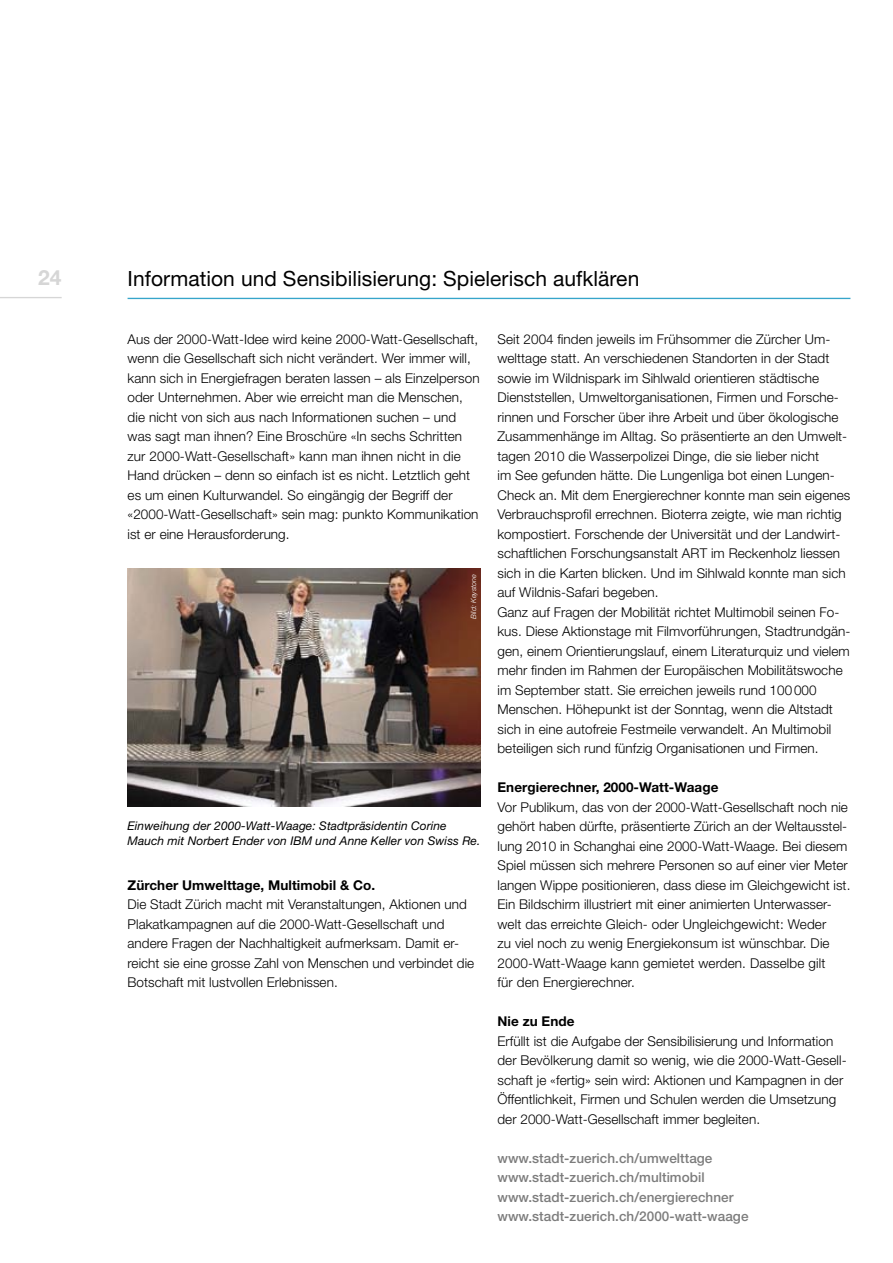
<style>
.page{position:relative;width:893px;height:1263px;background:#fff}
.page>*{position:absolute;margin:0;border:0;box-sizing:border-box;transform-origin:0 0}
.t1{font:21px "Helvetica Neue";letter-spacing:.005em;color:#000}
.t2{font:700 21px "Helvetica Neue";color:#d6d6d6}
.t3{font:300 13.5px/19.5px "Helvetica Neue";letter-spacing:.005em;color:#000}
.t4{font:500 13.5px/19.5px "Helvetica Neue";letter-spacing:.005em;color:#7c7c7c}
.t5{font:700 13.5px "Helvetica Neue";letter-spacing:.005em;color:#000}
.t6{font:italic 12px/14.7px "Helvetica Neue";letter-spacing:.005em;color:#000}
.t7{font:italic 300 7.2px "Helvetica Neue";color:#fff}
</style>
<div class="page">
<hr style="left:0;top:297px;width:62px;height:1px;background:#d6d6d6">
<hr style="left:128px;top:298px;width:722px;height:1px;background:#36a5ca">
<img style="left:128px;top:569px;width:352px;height:237px">
<h1 class="t2" style="left:38px;top:265px;width:25px">24</h1>
<h1 class="t1" style="left:128px;top:266px;width:513px">Information und Sensibilisierung: Spielerisch aufklären</h1>
<p class="t3" style="left:128px;top:329px;width:354px">Aus der 2000-Watt-Idee wird keine 2000-Watt-Gesellschaft, wenn die Gesellschaft sich nicht verändert. Wer immer will, kann sich in Energiefragen beraten lassen – als Einzelperson oder Unternehmen. Aber wie erreicht man die Menschen, die nicht von sich aus nach Informationen suchen – und was sagt man ihnen? Eine Broschüre «In sechs Schritten zur 2000-Watt-Gesellschaft» kann man ihnen nicht in die Hand drücken – denn so einfach ist es nicht. Letztlich geht es um einen Kulturwandel. So eingängig der Begriff der «2000-Watt-Gesellschaft» sein mag: punkto Kommunikation ist er eine Herausforderung.</p>
<p class="t7" style="left:469px;top:619px;width:46px;rotate:-90deg">Bild: Keystone</p>
<p class="t6" style="left:128px;top:818px;width:354px">Einweihung der 2000-Watt-Waage: Stadtpräsidentin Corine<br>Mauch mit Norbert Ender von IBM und Anne Keller von Swiss Re.</p>
<p class="t5" style="left:128px;top:876px;width:249px">Zürcher Umwelttage, Multimobil &amp; Co.</p>
<p class="t3" style="left:128px;top:894px;width:348px">Die Stadt Zürich macht mit Veranstaltungen, Aktionen und Plakatkampagnen auf die 2000-Watt-Gesellschaft und andere Fragen der Nachhaltigkeit aufmerksam. Damit er&shy;reicht sie eine grosse Zahl von Menschen und verbindet die Botschaft mit lustvollen Erlebnissen.</p>
<p class="t3" style="left:497px;top:329px;width:354px">Seit 2004 finden jeweils im Frühsommer die Zürcher Um&shy;welttage statt. An verschiedenen Standorten in der Stadt sowie im Wildnispark im Sihlwald orientieren städtische Dienststellen, Umweltorganisationen, Firmen und Forsche&shy;rinnen und Forscher über ihre Arbeit und über ökologische Zusammenhänge im Alltag. So präsentierte an den Umwelt&shy;tagen 2010 die Wasserpolizei Dinge, die sie lieber nicht<br>im See gefunden hätte. Die Lungenliga bot einen Lungen-Check an. Mit dem Energierechner konnte man sein eigenes Verbrauchsprofil errechnen. Bioterra zeigte, wie man richtig kompostiert. Forschende der Universität und der Landwirt&shy;schaftlichen Forschungsanstalt ART im Reckenholz liessen sich in die Karten blicken. Und im Sihlwald konnte man sich auf Wildnis-Safari begeben.<br>Ganz auf Fragen der Mobilität richtet Multimobil seinen Fo&shy;kus. Diese Aktionstage mit Filmvorführungen, Stadtrundgän&shy;gen, einem Orientierungslauf, einem Literaturquiz und vielem mehr finden im Rahmen der Europäischen Mobilitätswoche im September statt. Sie erreichen jeweils rund 100000<br>Menschen. Höhepunkt ist der Sonntag, wenn die Altstadt sich in eine autofreie Festmeile verwandelt. An Multimobil beteiligen sich rund fünfzig Organisationen und Firmen.</p>
<p class="t5" style="left:497px;top:779px;width:222px">Energierechner, 2000-Watt-Waage</p>
<p class="t3" style="left:497px;top:797px;width:354px">Vor Publikum, das von der 2000-Watt-Gesellschaft noch nie gehört haben dürfte, präsentierte Zürich an der Weltausstel&shy;lung 2010 in Schanghai eine 2000-Watt-Waage. Bei diesem Spiel müssen sich mehrere Personen so auf einer vier Meter langen Wippe positionieren, dass diese im Gleichgewicht ist.<br>Ein Bildschirm illustriert mit einer animierten Unterwasser&shy;welt das erreichte Gleich- oder Ungleichgewicht: Weder<br>zu viel noch zu wenig Energiekonsum ist wünschbar. Die 2000-Watt-Waage kann gemietet werden. Dasselbe gilt<br>für den Energierechner.</p>
<p class="t5" style="left:497px;top:1013px;width:79px">Nie zu Ende</p>
<p class="t3" style="left:497px;top:1031px;width:351px">Erfüllt ist die Aufgabe der Sensibilisierung und Information der Bevölkerung damit so wenig, wie die 2000-Watt-Gesell&shy;schaft je «fertig» sein wird: Aktionen und Kampagnen in der Öffentlichkeit, Firmen und Schulen werden die Umsetzung der 2000-Watt-Gesellschaft immer begleiten.</p>
<p class="t4" style="left:497px;top:1148px;width:252px">www.stadt-zuerich.ch/umwelttage www.stadt-zuerich.ch/multimobil www.stadt-zuerich.ch/energierechner www.stadt-zuerich.ch/2000-watt-waage</p>
</div>
